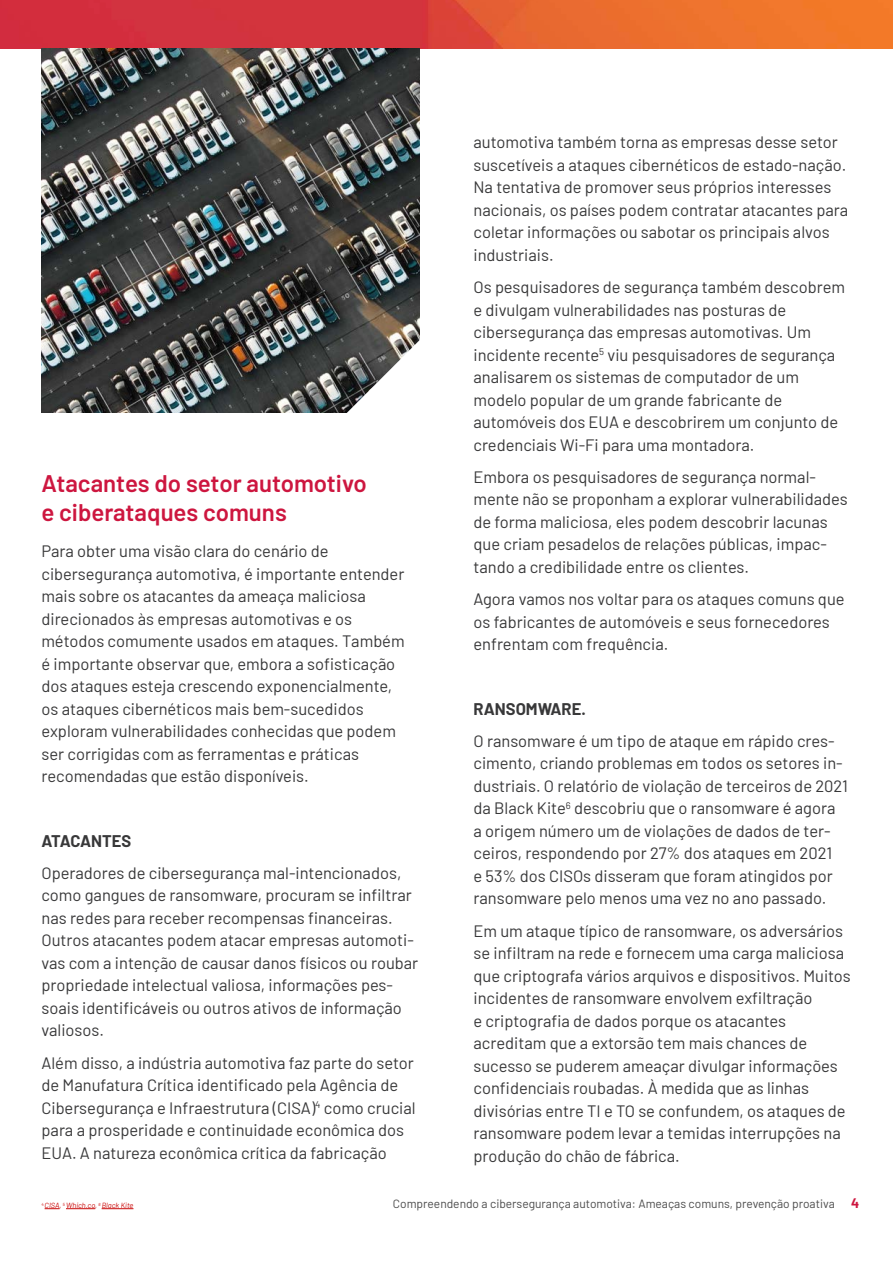
<style>
.page{position:relative;width:893px;height:1263px;background:#fff}
.page>*{position:absolute;margin:0;border:0;box-sizing:border-box;transform-origin:0 0}
.h3_Red{font:600 24px/28.8px "Barlow";color:#cd163f}
.Body_Copy{font:16.5px/22.5px "Barlow";color:#383839}
.Body_Copy-2{font:700 16.5px "Barlow";color:#383839}
.t1{font:12px "Barlow";color:#4c4c4c}
.Body_Copy-3{font:italic 7.5px "Barlow";color:#ca0a0a}
.s1{font-weight:700;font-size:13.5px;color:#cd163f}
</style>
<div class="page">
<img style="left:0;top:0;width:893px;height:48px">
<img style="left:41px;top:48px;width:378px;height:364px">
<svg style="left:338px;top:331px;width:82px;height:82px"></svg>
<svg style="left:45px;top:1208px;width:15px;height:1px"></svg>
<svg style="left:66px;top:1208px;width:29px;height:1px"></svg>
<hr style="left:102px;top:1208px;width:31px;height:1px;background:#ca0a0a">
<p class="h3_Red" style="left:41px;top:467px;width:327px">Atacantes do setor automotivo e ciberataques comuns</p>
<p class="Body_Copy" style="left:41px;top:539px;width:365px">Para obter uma visão clara do cenário de cibersegurança automotiva, é importante entender mais sobre os atacantes da ameaça maliciosa direcionados às empresas automotivas e os métodos comumente usados em ataques. Também é importante observar que, embora a sofisticação dos ataques esteja crescendo exponencialmente, os ataques cibernéticos mais bem-sucedidos exploram vulnerabilidades conhecidas que podem ser corrigidas com as ferramentas e práticas recomendadas que estão disponíveis.</p>
<p class="Body_Copy-2" style="left:41px;top:828px;width:91px">ATACANTES</p>
<p class="Body_Copy" style="left:41px;top:860px;width:378px">Operadores de cibersegurança mal-intencionados, como gangues de ransomware, procuram se infiltrar nas redes para receber recompensas financeiras.<br>Outros atacantes podem atacar empresas automoti&shy;vas com a intenção de causar danos físicos ou roubar propriedade intelectual valiosa, informações pes&shy;soais identificáveis ou outros ativos de informação valiosos.</p>
<p class="Body_Copy" style="left:41px;top:1050px;width:376px">Além disso, a indústria automotiva faz parte do setor de Manufatura Crítica identificado pela Agência de Cibersegurança e Infraestrutura (CISA)<sup>4</sup> como crucial para a prosperidade e continuidade econômica dos EUA. A natureza econômica crítica da fabricação</p>
<p class="Body_Copy" style="left:473px;top:130px;width:376px">automotiva também torna as empresas desse setor suscetíveis a ataques cibernéticos de estado-nação.<br>Na tentativa de promover seus próprios interesses nacionais, os países podem contratar atacantes para coletar informações ou sabotar os principais alvos industriais.</p>
<p class="Body_Copy" style="left:473px;top:275px;width:373px">Os pesquisadores de segurança também descobrem e divulgam vulnerabilidades nas posturas de cibersegurança das empresas automotivas. Um incidente recente<sup>5</sup> viu pesquisadores de segurança analisarem os sistemas de computador de um modelo popular de um grande fabricante de automóveis dos EUA e descobrirem um conjunto de credenciais Wi-Fi para uma montadora.</p>
<p class="Body_Copy" style="left:473px;top:464px;width:376px">Embora os pesquisadores de segurança normal&shy;mente não se proponham a explorar vulnerabilidades de forma maliciosa, eles podem descobrir lacunas que criam pesadelos de relações públicas, impac&shy;tando a credibilidade entre os clientes.</p>
<p class="Body_Copy" style="left:473px;top:587px;width:373px">Agora vamos nos voltar para os ataques comuns que os fabricantes de automóveis e seus fornecedores enfrentam com frequência.</p>
<p class="Body_Copy-2" style="left:473px;top:696px;width:114px">RANSOMWARE.</p>
<p class="Body_Copy" style="left:473px;top:728px;width:376px">O ransomware é um tipo de ataque em rápido cres&shy;cimento, criando problemas em todos os setores in&shy;dustriais. O relatório de violação de terceiros de 2021 da Black Kite<sup>6</sup> descobriu que o ransomware é agora a origem número um de violações de dados de ter&shy;ceiros, respondendo por 27% dos ataques em 2021<br>e 53% dos CISOs disseram que foram atingidos por ransomware pelo menos uma vez no ano passado.</p>
<p class="Body_Copy" style="left:473px;top:918px;width:379px">Em um ataque típico de ransomware, os adversários se infiltram na rede e fornecem uma carga maliciosa que criptografa vários arquivos e dispositivos. Muitos incidentes de ransomware envolvem exfiltração<br>e criptografia de dados porque os atacantes acreditam que a extorsão tem mais chances de sucesso se puderem ameaçar divulgar informações confidenciais roubadas. À medida que as linhas divisórias entre TI e TO se confundem, os ataques de ransomware podem levar a temidas interrupções na produção do chão de fábrica.</p>
<p class="Body_Copy-3" style="left:41px;top:1200px;width:93px"><sup>4</sup> CISA, <sup>5</sup> Which.co, <sup>6</sup> Black Kite</p>
<p class="t1" style="left:393px;top:1195px;width:468px">Compreendendo a cibersegurança automotiva: Ameaças comuns, prevenção proativa <span class="s1">4</span></p>
</div>
